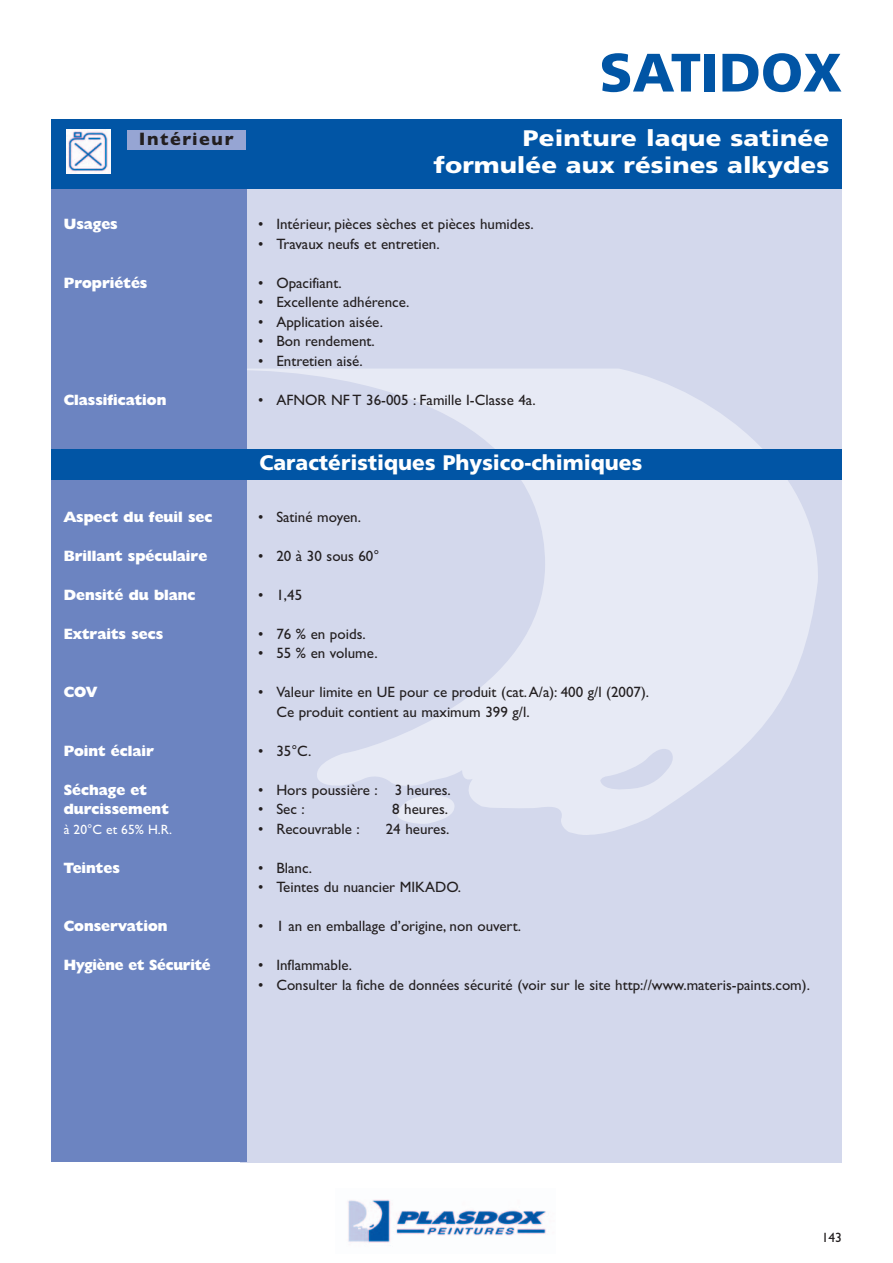
<style>
.page{position:relative;width:893px;height:1263px;background:#fff}
.page>*{position:absolute;margin:0;border:0;box-sizing:border-box;transform-origin:0 0}
.t1{font:900 54px "Frutiger";color:#0155a5}
.t2{font:900 22.5px/27px "Frutiger";color:#fff;text-align:right;scale:1.15 1}
.t3{font:900 21px "Frutiger";color:#fff}
.t4{font:700 18.15px "Gill Sans";letter-spacing:.09em;color:#231f20}
.t5{font:15px/19.5px "Gill Sans";color:#231f20}
.t6{font:800 15px "Humanist 521 BT";color:#fff}
.t7{font:13.5px "Gill Sans";color:#fff}
.t8{font:13.5px "Gill Sans";color:#231f20}
</style>
<div class="page">
<img style="left:348px;top:1199px;width:198px;height:47px">
<div style="left:240px;top:178px;width:602px;height:984px;background:#d3d8ec"></div>
<svg style="left:247px;top:369px;width:571px;height:466px"></svg>
<svg style="left:396px;top:793px;width:60px;height:33px"></svg>
<div style="left:51px;top:132px;width:196px;height:1030px;background:#6c84c1"></div>
<div style="left:51px;top:119px;width:791px;height:69px;background:#0155a5"></div>
<div style="left:127px;top:130px;width:118px;height:19px;background:#96a5d3"></div>
<div style="left:51px;top:449px;width:791px;height:31px;background:#0155a5"></div>
<img style="left:67px;top:130px;width:44px;height:43px">
<p class="t4" style="left:139px;top:128px;width:96px">Intérieur</p>
<h1 class="t1" style="left:600px;top:51px;width:244px">SATIDOX</h1>
<h2 class="t2" style="left:434px;top:127px;width:346px">Peinture laque satinée formulée aux résines alkydes</h2>
<p class="t6" style="left:64px;top:219px;width:56px">Usages</p>
<p class="t5" style="left:258px;top:214px;width:277px">• Intérieur, pièces sèches et pièces humides.</p>
<p class="t5" style="left:258px;top:234px;width:183px">• Travaux neufs et entretien.</p>
<p class="t6" style="left:64px;top:278px;width:85px">Propriétés</p>
<p class="t5" style="left:258px;top:273px;width:85px">• Opacifiant.</p>
<p class="t5" style="left:258px;top:292px;width:153px">• Excellente adhérence.</p>
<p class="t5" style="left:258px;top:312px;width:126px">• Application aisée.</p>
<p class="t5" style="left:258px;top:331px;width:118px">• Bon rendement.</p>
<p class="t5" style="left:258px;top:351px;width:106px">• Entretien aisé.</p>
<p class="t6" style="left:64px;top:395px;width:104px">Classification</p>
<p class="t5" style="left:258px;top:390px;width:279px">• AFNOR NF T 36-005 : Famille I-Classe 4a.</p>
<h3 class="t3" style="left:259px;top:454px;width:384px">Caractéristiques Physico-chimiques</h3>
<p class="t6" style="left:64px;top:512px;width:150px">Aspect du feuil sec</p>
<p class="t5" style="left:258px;top:507px;width:104px">• Satiné moyen.</p>
<p class="t6" style="left:64px;top:551px;width:145px">Brillant spéculaire</p>
<p class="t5" style="left:258px;top:546px;width:123px">• 20 à 30 sous 60°</p>
<p class="t6" style="left:64px;top:590px;width:133px">Densité du blanc</p>
<p class="t5" style="left:258px;top:585px;width:45px">• 1,45</p>
<p class="t6" style="left:64px;top:629px;width:101px">Extraits secs</p>
<p class="t5" style="left:258px;top:624px;width:109px">• 76 % en poids.</p>
<p class="t5" style="left:258px;top:643px;width:121px">• 55 % en volume.</p>
<p class="t6" style="left:64px;top:687px;width:35px">COV</p>
<p class="t5" style="left:276px;top:682px;width:374px;text-indent:-18px">• Valeur limite en UE pour ce produit (cat.A/a): 400 g/l (2007).<br>Ce produit contient au maximum 399 g/l.</p>
<p class="t6" style="left:64px;top:746px;width:92px">Point éclair</p>
<p class="t5" style="left:258px;top:741px;width:55px">• 35°C.</p>
<p class="t6" style="left:64px;top:785px;width:85px">Séchage et</p>
<p class="t5" style="left:258px;top:780px;width:194px">• Hors poussière : 3 heures.</p>
<p class="t6" style="left:64px;top:804px;width:107px">durcissement</p>
<p class="t5" style="left:258px;top:799px;width:48px">• Sec :</p>
<p class="t5" style="left:392px;top:799px;width:58px">8 heures.</p>
<p class="t7" style="left:64px;top:821px;width:110px">à 20°C et 65% H.R.</p>
<p class="t5" style="left:258px;top:819px;width:103px">• Recouvrable :</p>
<p class="t5" style="left:386px;top:819px;width:65px">24 heures.</p>
<p class="t6" style="left:64px;top:863px;width:58px">Teintes</p>
<p class="t5" style="left:258px;top:858px;width:55px">• Blanc.</p>
<p class="t5" style="left:258px;top:877px;width:204px">• Teintes du nuancier MIKADO.</p>
<p class="t6" style="left:64px;top:921px;width:105px">Conservation</p>
<p class="t5" style="left:258px;top:916px;width:264px">• 1 an en emballage d’origine, non ouvert.</p>
<p class="t6" style="left:64px;top:960px;width:148px">Hygiène et Sécurité</p>
<p class="t5" style="left:258px;top:955px;width:95px">• Inflammable.</p>
<p class="t5" style="left:258px;top:975px;width:553px">• Consulter la fiche de données sécurité (voir sur le site http://www.materis-paints.com).</p>
<p class="t8" style="left:822px;top:1229px;width:22px">143</p>
</div>
